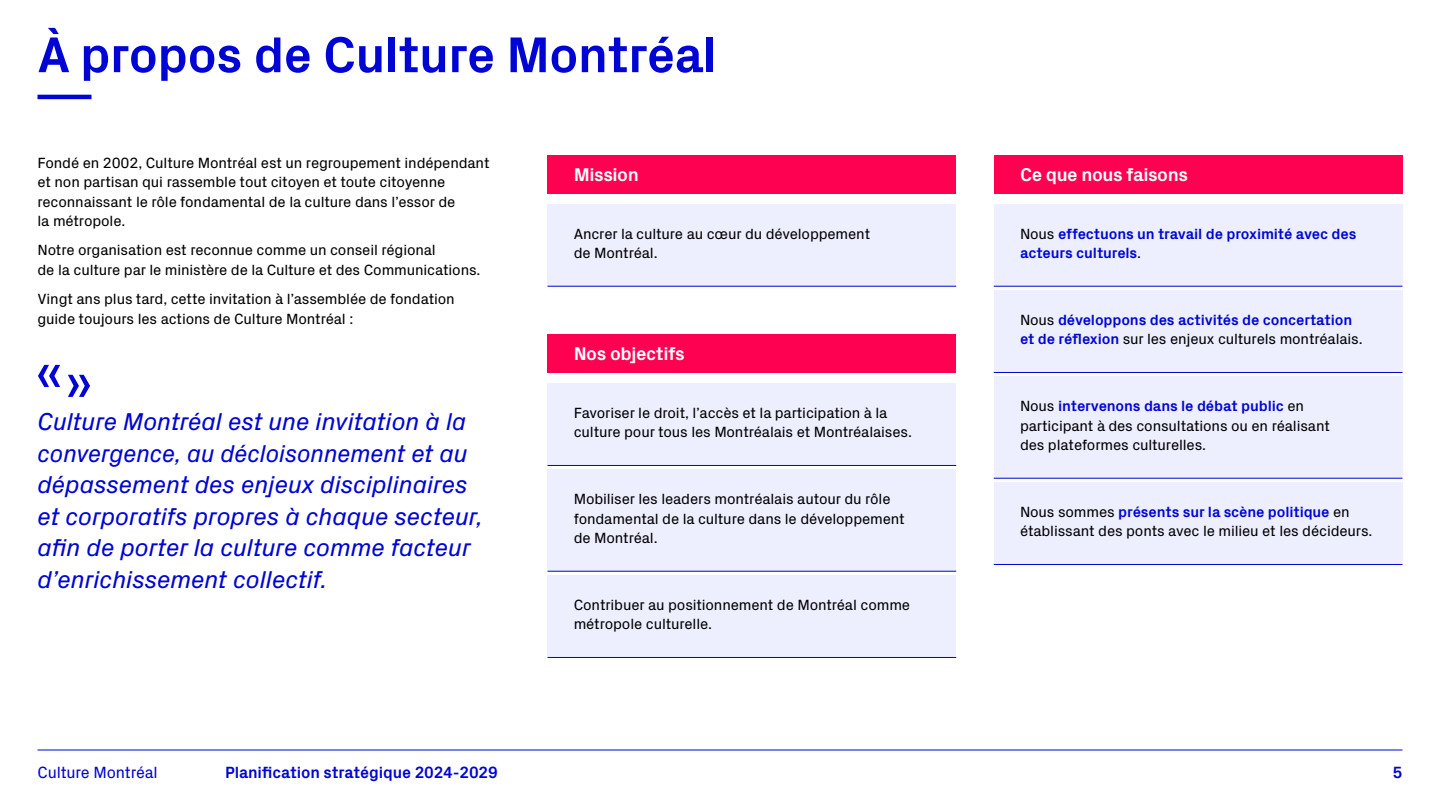
<style>
.page{position:relative;width:1440px;height:810px;background:#fff}
.page>*{position:absolute;margin:0;border:0;box-sizing:border-box;transform-origin:0 0}
.t1{font:59.4px "Px Grotesk";color:#0005d4}
.t2{font:700 51px "Px Grotesk";letter-spacing:-.015em;color:#0005d4}
.t3{font:italic 24.75px/31.5px "Px Grotesk";letter-spacing:-.01em;color:#0005d4}
.t4{font:700 18.75px "Px Grotesk";letter-spacing:-.025em;color:#fff}
.t5{font:700 16.5px "Px Grotesk";letter-spacing:-.01em;color:#0005d4}
.t6{font:16.5px "Px Grotesk";letter-spacing:-.01em;color:#0005d4}
.t7{font:15px/19.5px "Px Grotesk";letter-spacing:-.01em;color:#000}
.t8{font:700 15px/19.5px "Px Grotesk";letter-spacing:-.01em;color:#0005d4}
.s1{font-weight:400;color:#000}
.s2{font-weight:700;color:#0005d4}
</style>
<div class="page">
<div style="left:548px;top:155px;width:408px;height:39px;background:#ff0150"></div>
<div style="left:548px;top:204px;width:408px;height:82px;background:#edefff"></div>
<hr style="left:548px;top:286px;width:408px;height:1px;background:#0005d4">
<div style="left:548px;top:334px;width:408px;height:39px;background:#ff0150"></div>
<div style="left:548px;top:383px;width:408px;height:82px;background:#edefff"></div>
<hr style="left:548px;top:465px;width:408px;height:1px;background:#0005d4">
<div style="left:548px;top:469px;width:408px;height:102px;background:#edefff"></div>
<hr style="left:548px;top:571px;width:408px;height:1px;background:#0005d4">
<div style="left:548px;top:575px;width:408px;height:82px;background:#edefff"></div>
<hr style="left:548px;top:657px;width:408px;height:1px;background:#0005d4">
<div style="left:994px;top:155px;width:408px;height:39px;background:#ff0150"></div>
<div style="left:994px;top:204px;width:408px;height:82px;background:#edefff"></div>
<hr style="left:994px;top:286px;width:408px;height:1px;background:#0005d4">
<div style="left:994px;top:290px;width:408px;height:82px;background:#edefff"></div>
<hr style="left:994px;top:372px;width:408px;height:1px;background:#0005d4">
<div style="left:994px;top:376px;width:408px;height:102px;background:#edefff"></div>
<hr style="left:994px;top:478px;width:408px;height:1px;background:#0005d4">
<div style="left:994px;top:482px;width:408px;height:82px;background:#edefff"></div>
<hr style="left:994px;top:564px;width:408px;height:1px;background:#0005d4">
<svg style="left:38px;top:95px;width:54px;height:4px"></svg>
<hr style="left:38px;top:750px;width:1364px;height:1px;background:#0005d4">
<h2 class="t2" style="left:38px;top:18px;width:681px">À propos de Culture Montréal</h2>
<p class="t7" style="left:38px;top:152px;width:454px">Fondé en 2002, Culture Montréal est un regroupement indépendant et non partisan qui rassemble tout citoyen et toute citoyenne reconnaissant le rôle fondamental de la culture dans l’essor de<br>la métropole.</p>
<p class="t7" style="left:38px;top:240px;width:445px">Notre organisation est reconnue comme un conseil régional<br>de la culture par le ministère de la Culture et des Communications.</p>
<p class="t7" style="left:38px;top:288px;width:419px">Vingt ans plus tard, cette invitation à l’assemblée de fondation guide toujours les actions de Culture Montréal :</p>
<h1 class="t1" style="left:34px;top:333px;width:61px">« »</h1>
<h3 class="t3" style="left:38px;top:404px;width:447px">Culture Montréal est une invitation à la convergence, au décloisonnement et au dépassement des enjeux disciplinaires et corporatifs propres à chaque secteur, afin de porter la culture comme facteur d’enrichissement collectif.</h3>
<p class="t4" style="left:574px;top:161px;width:67px">Mission</p>
<p class="t7" style="left:574px;top:223px;width:298px">Ancrer la culture au cœur du développement de Montréal.</p>
<p class="t4" style="left:574px;top:340px;width:113px">Nos objectifs</p>
<p class="t7" style="left:574px;top:402px;width:340px">Favoriser le droit, l’accès et la participation à la culture pour tous les Montréalais et Montréalaises.</p>
<p class="t7" style="left:574px;top:488px;width:333px">Mobiliser les leaders montréalais autour du rôle fondamental de la culture dans le développement de Montréal.</p>
<p class="t7" style="left:574px;top:594px;width:338px">Contribuer au positionnement de Montréal comme métropole culturelle.</p>
<p class="t4" style="left:1020px;top:161px;width:170px">Ce que nous faisons</p>
<p class="t8" style="left:1020px;top:223px;width:338px"><span class="s1">Nous</span> effectuons un travail de proximité avec des acteurs culturels<span class="s1">.</span></p>
<p class="t8" style="left:1020px;top:309px;width:344px"><span class="s1">Nous</span> développons des activités de concertation et de réflexion <span class="s1">sur les enjeux culturels montréalais.</span></p>
<p class="t7" style="left:1020px;top:395px;width:311px">Nous <span class="s2">intervenons dans le débat public</span> en participant à des consultations ou en réalisant des plateformes culturelles.</p>
<p class="t7" style="left:1020px;top:501px;width:354px">Nous sommes <span class="s2">présents sur la scène politique</span> en établissant des ponts avec le milieu et les décideurs.</p>
<p class="t6" style="left:37px;top:761px;width:122px">Culture Montréal</p>
<p class="t5" style="left:225px;top:761px;width:274px">Planification stratégique 2024-2029</p>
<p class="t5" style="left:1393px;top:761px;width:11px">5</p>
</div>
